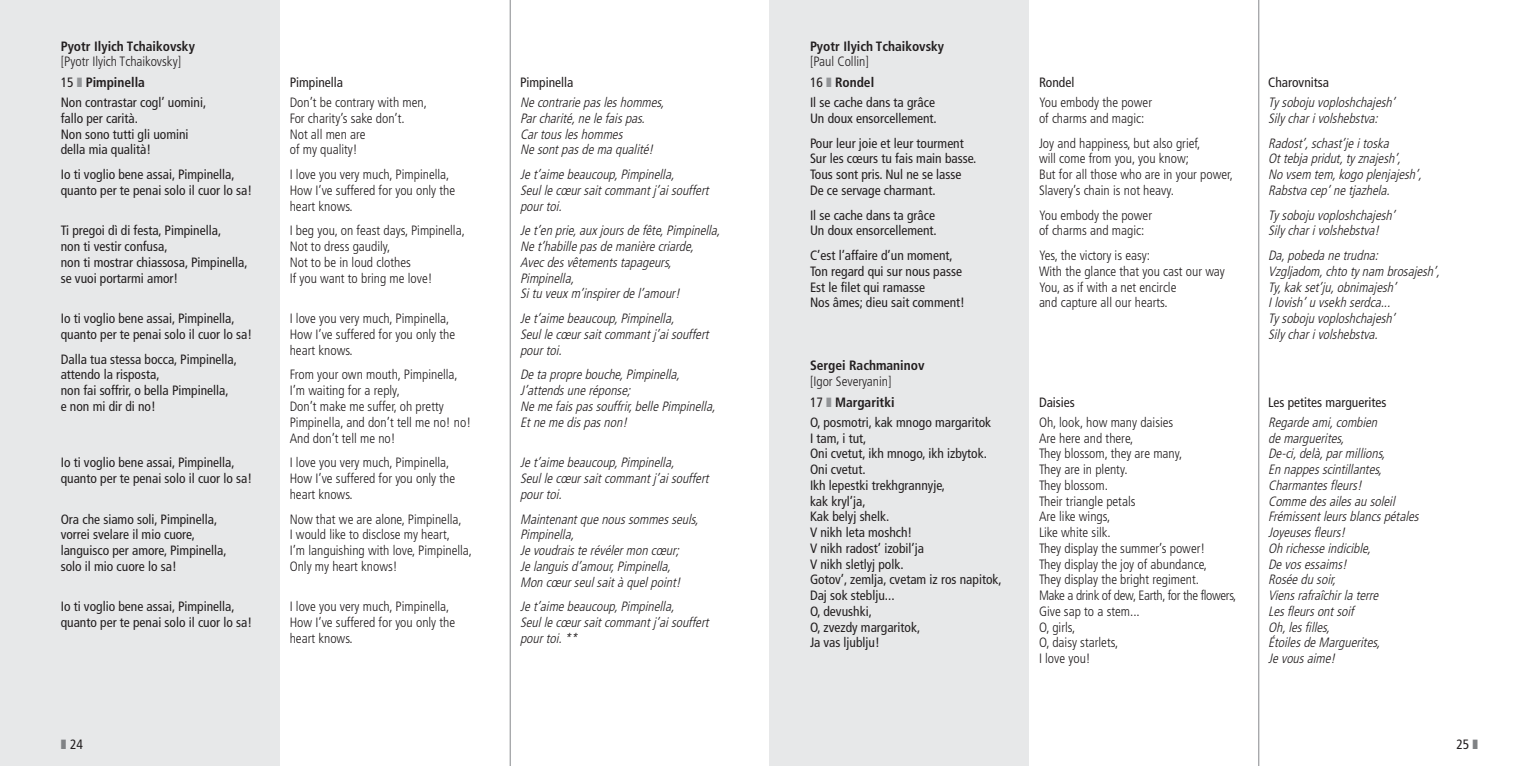
<style>
.page{position:relative;width:1539px;height:766px;background:#fff}
.page>*{position:absolute;margin:0;border:0;box-sizing:border-box;transform-origin:0 0}
.t1{font:italic 300 condensed 13.5px/15.8px "Frutiger";color:#231f20}
.t2{font:condensed 13.5px/15.8px "Frutiger";color:#231f20}
.t3{font:300 condensed 13.5px/15.8px "Frutiger";color:#231f20}
.t4{font:700 condensed 13.5px "Frutiger";color:#231f20}
.s1{font-weight:300}
.s2{color:#939598}
.s3{font-weight:700}
.s4{color:#808285}
</style>
<div class="page">
<div style="left:770px;top:0;width:259px;height:765px;background:#e7e8e9"></div>
<div style="left:0;top:0;width:280px;height:765px;background:#e7e8e9"></div>
<hr style="left:1258px;top:0;width:1px;height:765px;background:#939598">
<hr style="left:510px;top:0;width:1px;height:765px;background:#939598">
<p class="t4" style="left:61px;top:40px;width:136px">Pyotr Ilyich Tchaikovsky</p>
<p class="t2" style="left:61px;top:53px;width:147px;line-height:20.2px"><span class="s1">[Pyotr Ilyich Tchaikovsky]<br></span>15 <span class="s2">❚</span> <span class="s3">Pimpinella<br></span>Non contrastar cogl’ uomini,</p>
<p class="t2" style="left:61px;top:111px;width:129px">fallo per carità.<br>Non sono tutti gli uomini della mia qualità!</p>
<p class="t2" style="left:61px;top:167px;width:193px">Io ti voglio bene assai, Pimpinella, quanto per te penai solo il cuor lo sa!</p>
<p class="t2" style="left:61px;top:224px;width:188px">Ti pregoi dì di festa, Pimpinella,<br>non ti vestir confusa,<br>non ti mostrar chiassosa, Pimpinella, se vuoi portarmi amor!</p>
<p class="t2" style="left:61px;top:311px;width:193px">Io ti voglio bene assai, Pimpinella, quanto per te penai solo il cuor lo sa!</p>
<p class="t2" style="left:61px;top:352px;width:178px">Dalla tua stessa bocca, Pimpinella, attendo la risposta,<br>non fai soffrir, o bella Pimpinella, e non mi dir di no!</p>
<p class="t2" style="left:61px;top:455px;width:193px">Io ti voglio bene assai, Pimpinella, quanto per te penai solo il cuor lo sa!</p>
<p class="t2" style="left:61px;top:512px;width:168px">Ora che siamo soli, Pimpinella, vorrei svelare il mio cuore, languisco per amore, Pimpinella, solo il mio cuore lo sa!</p>
<p class="t2" style="left:61px;top:599px;width:193px">Io ti voglio bene assai, Pimpinella, quanto per te penai solo il cuor lo sa!</p>
<p class="t2" style="left:290px;top:75px;width:55px">Pimpinella</p>
<p class="t3" style="left:290px;top:95px;width:139px">Don’t be contrary with men,<br>For charity’s sake don’t.<br>Not all men are<br>of my quality!</p>
<p class="t3" style="left:290px;top:167px;width:167px">I love you very much, Pimpinella,<br>How I’ve suffered for you only the heart knows.</p>
<p class="t3" style="left:290px;top:224px;width:177px">I beg you, on feast days, Pimpinella,<br>Not to dress gaudily,<br>Not to be in loud clothes<br>If you want to bring me love!</p>
<p class="t3" style="left:290px;top:311px;width:167px">I love you very much, Pimpinella,<br>How I’ve suffered for you only the heart knows.</p>
<p class="t3" style="left:290px;top:368px;width:183px">From your own mouth, Pimpinella,<br>I’m waiting for a reply,<br>Don’t make me suffer, oh pretty<br>Pimpinella, and don’t tell me no! no!<br>And don’t tell me no!</p>
<p class="t3" style="left:290px;top:455px;width:167px">I love you very much, Pimpinella,<br>How I’ve suffered for you only the heart knows.</p>
<p class="t3" style="left:290px;top:512px;width:184px">Now that we are alone, Pimpinella,<br>I would like to disclose my heart,<br>I’m languishing with love, Pimpinella,<br>Only my heart knows!</p>
<p class="t3" style="left:290px;top:599px;width:167px">I love you very much, Pimpinella,<br>How I’ve suffered for you only the heart knows.</p>
<p class="t2" style="left:520px;top:75px;width:55px">Pimpinella</p>
<p class="t1" style="left:520px;top:95px;width:148px">Ne contrarie pas les hommes,<br>Par charité, ne le fais pas.<br>Car tous les hommes<br>Ne sont pas de ma qualité!</p>
<p class="t1" style="left:520px;top:167px;width:193px">Je t’aime beaucoup, Pimpinella,<br>Seul le cœur sait commant j ’ai souffert pour toi.</p>
<p class="t1" style="left:520px;top:224px;width:204px">Je t’en prie, aux jours de fête, Pimpinella,<br>Ne t’habille pas de manière criarde,<br>Avec des vêtements tapageurs,<br>Pimpinella,<br>Si tu veux m’inspirer de l’amour!</p>
<p class="t1" style="left:520px;top:311px;width:193px">Je t’aime beaucoup, Pimpinella,<br>Seul le cœur sait commant j ’ai souffert pour toi.</p>
<p class="t1" style="left:520px;top:368px;width:199px">De ta propre bouche, Pimpinella,<br>J’attends une réponse;<br>Ne me fais pas souffrir, belle Pimpinella,<br>Et ne me dis pas non!</p>
<p class="t1" style="left:520px;top:455px;width:193px">Je t’aime beaucoup, Pimpinella,<br>Seul le cœur sait commant j ’ai souffert pour toi.</p>
<p class="t1" style="left:520px;top:512px;width:183px">Maintenant que nous sommes seuls,<br>Pimpinella,<br>Je voudrais te révéler mon cœur;<br>Je languis d’amour, Pimpinella,<br>Mon cœur seul sait à quel point!</p>
<p class="t1" style="left:520px;top:599px;width:193px">Je t’aime beaucoup, Pimpinella,<br>Seul le cœur sait commant j ’ai souffert pour toi. **</p>
<p class="t4" style="left:810px;top:40px;width:136px">Pyotr Ilyich Tchaikovsky</p>
<p class="t2" style="left:810px;top:53px;width:127px;line-height:20.2px"><span class="s1">[Paul Collin]<br></span>16 <span class="s2">❚</span> <span class="s3">Rondel<br></span>Il se cache dans ta grâce</p>
<p class="t2" style="left:810px;top:107px;width:155px;line-height:24.8px">Un doux ensorcellement.<br>Pour leur joie et leur tourment</p>
<p class="t2" style="left:810px;top:152px;width:168px">Sur les cœurs tu fais main basse.<br>Tous sont pris. Nul ne se lasse<br>De ce servage charmant.</p>
<p class="t2" style="left:810px;top:208px;width:128px">Il se cache dans ta grâce<br>Un doux ensorcellement.</p>
<p class="t2" style="left:810px;top:248px;width:157px">C’est l’affaire d’un moment,<br>Ton regard qui sur nous passe<br>Est le filet qui ramasse<br>Nos âmes; dieu sait comment!</p>
<p class="t4" style="left:810px;top:360px;width:116px">Sergei Rachmaninov</p>
<p class="t2" style="left:810px;top:372px;width:183px;line-height:20.2px"><span class="s1">[Igor Severyanin]<br></span>17 <span class="s2">❚</span> <span class="s3">Margaritki<br></span>O, posmotri, kak mnogo margaritok</p>
<p class="t2" style="left:810px;top:431px;width:193px">I tam, i tut,<br>Oni cvetut, ikh mnogo, ikh izbytok.<br>Oni cvetut.<br>Ikh lepestki trekhgrannyje,<br>kak kryl’ja,<br>Kak belyj shelk.<br>V nikh leta moshch!<br>V nikh radost’ izobil’ja<br>V nikh sletlyj polk.<br>Gotov’, zemlja, cvetam iz ros napitok,<br>Daj sok steblju...<br>O, devushki,<br>O, zvezdy margaritok,<br>Ja vas ljublju!</p>
<p class="t2" style="left:1039px;top:75px;width:37px">Rondel</p>
<p class="t3" style="left:1039px;top:95px;width:115px">You embody the power of charms and magic:</p>
<p class="t3" style="left:1039px;top:136px;width:195px">Joy and happiness, but also grief,<br>will come from you, you know;<br>But for all those who are in your power,<br>Slavery’s chain is not heavy.</p>
<p class="t3" style="left:1039px;top:208px;width:115px">You embody the power of charms and magic:</p>
<p class="t3" style="left:1039px;top:248px;width:187px">Yes, the victory is easy:<br>With the glance that you cast our way<br>You, as if with a net encircle<br>and capture all our hearts.</p>
<p class="t2" style="left:1039px;top:395px;width:37px">Daisies</p>
<p class="t3" style="left:1039px;top:415px;width:199px">Oh, look, how many daisies<br>Are here and there,<br>They blossom, they are many,<br>They are in plenty.<br>They blossom.<br>Their triangle petals<br>Are like wings,<br>Like white silk.<br>They display the summer’s power!<br>They display the joy of abundance,<br>They display the bright regiment.<br>Make a drink of dew, Earth, for the flowers,<br>Give sap to a stem...<br>O, girls,<br>O, daisy starlets,<br>I love you!</p>
<p class="t2" style="left:1268px;top:75px;width:62px">Charovnitsa</p>
<p class="t1" style="left:1268px;top:95px;width:131px">Ty soboju voploshchajesh’<br>Sily char i volshebstva:</p>
<p class="t1" style="left:1268px;top:136px;width:158px">Radost’, schast’je i toska<br>Ot tebja pridut, ty znajesh’,<br>No vsem tem, kogo plenjajesh’,<br>Rabstva cep’ ne tjazhela.</p>
<p class="t1" style="left:1268px;top:208px;width:131px">Ty soboju voploshchajesh’<br>Sily char i volshebstva!</p>
<p class="t1" style="left:1268px;top:248px;width:176px">Da, pobeda ne trudna:<br>Vzgljadom, chto ty nam brosajesh’,<br>Ty, kak set’ju, obnimajesh’<br>I lovish’ u vsekh serdca...<br>Ty soboju voploshchajesh’<br>Sily char i volshebstva.</p>
<p class="t2" style="left:1268px;top:395px;width:120px">Les petites marguerites</p>
<p class="t1" style="left:1268px;top:415px;width:155px">Regarde ami, combien<br>de marguerites,<br>De-ci, delà, par millions,<br>En nappes scintillantes,<br>Charmantes fleurs!<br>Comme des ailes au soleil<br>Frémissent leurs blancs pétales<br>Joyeuses fleurs!<br>Oh richesse indicible,<br>De vos essaims!<br>Rosée du soir,<br>Viens rafraîchir la terre<br>Les fleurs ont soif<br>Oh, les filles,<br>Étoiles de Marguerites,<br>Je vous aime!</p>
<p class="t2" style="left:61px;top:737px;width:24px"><span class="s4">❚</span> 24</p>
<p class="t2" style="left:1456px;top:737px;width:23px">25 <span class="s4">❚</span></p>
</div>
